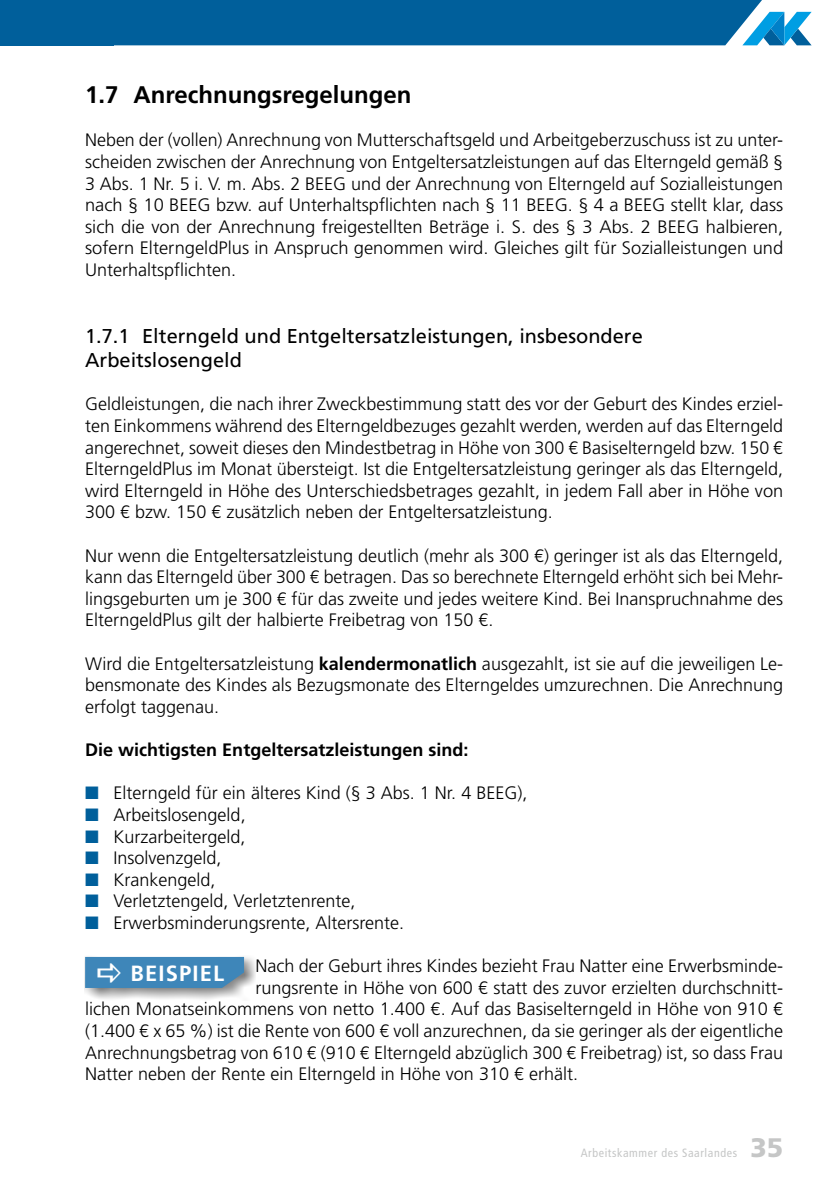
<style>
.page{position:relative;width:840px;height:1191px;background:#fff}
.page>*{position:absolute;margin:0;border:0;box-sizing:border-box;transform-origin:0 0}
.t1{font:900 26.8px "Frutiger";color:#c5c6c6}
.Heading_2{font:700 24px "Frutiger";color:#000}
.t2{font:700 22px "Frutiger";letter-spacing:.05em;color:#fff}
.Heading_3{font:20px/24px "Frutiger";color:#000}
.Body_Text{font:300 18px/21.6px "Frutiger";color:#000;text-align:justify}
.Body_Text-2{font:700 18px "Frutiger";color:#000}
.t3{font:condensed 12px "Frutiger";letter-spacing:.05em;color:#c5c6c6}
.s1{font-weight:700}
.s2{color:#005f9b}
</style>
<div class="page">
<div style="left:1px;top:0;width:113px;height:45px;background:#005f9b"></div>
<svg style="left:114px;top:0;width:697px;height:45px;background:#0d69a2"></svg>
<div style="left:84px;top:955px;width:171px;height:45px;background:#000;opacity:.5"></div>
<div style="left:85px;top:957px;width:159px;height:31px;background:#3e86b9"></div>
<h2 class="Heading_2" style="left:85px;top:81px;width:328px">1.7 Anrechnungsregelungen</h2>
<p class="Body_Text" style="left:85px;top:129px;width:699px">Neben der (vollen) Anrechnung von Mutterschaftsgeld und Arbeitgeberzuschuss ist zu unter&shy;scheiden zwischen der Anrechnung von Entgeltersatzleistungen auf das Elterngeld gemäß § 3 Abs. 1 Nr. 5 i. V. m. Abs. 2 BEEG und der Anrechnung von Elterngeld auf Sozialleistungen nach § 10 BEEG bzw. auf Unterhaltspflichten nach § 11 BEEG. § 4 a BEEG stellt klar, dass sich die von der Anrechnung freigestellten Beträge i. S. des § 3 Abs. 2 BEEG halbieren, sofern ElterngeldPlus in Anspruch genommen wird. Gleiches gilt für Sozialleistungen und Unterhaltspflichten.</p>
<h3 class="Heading_3" style="left:85px;top:324px;width:559px">1.7.1 Elterngeld und Entgeltersatzleistungen, insbesondere<br>Arbeitslosengeld</h3>
<p class="Body_Text" style="left:85px;top:393px;width:699px">Geldleistungen, die nach ihrer Zweckbestimmung statt des vor der Geburt des Kindes erziel&shy;ten Einkommens während des Elterngeldbezuges gezahlt werden, werden auf das Elterngeld angerechnet, soweit dieses den Mindestbetrag in Höhe von 300 € Basiselterngeld bzw. 150 € ElterngeldPlus im Monat übersteigt. Ist die Entgeltersatzleistung geringer als das Elterngeld, wird Elterngeld in Höhe des Unterschiedsbetrages gezahlt, in jedem Fall aber in Höhe von 300 € bzw. 150 € zusätzlich neben der Entgeltersatzleistung.</p>
<p class="Body_Text" style="left:85px;top:545px;width:699px">Nur wenn die Entgeltersatzleistung deutlich (mehr als 300 €) geringer ist als das Elterngeld, kann das Elterngeld über 300 € betragen. Das so berechnete Elterngeld erhöht sich bei Mehr&shy;lingsgeburten um je 300 € für das zweite und jedes weitere Kind. Bei Inanspruchnahme des ElterngeldPlus gilt der halbierte Freibetrag von 150 €.</p>
<p class="Body_Text" style="left:85px;top:653px;width:699px">Wird die Entgeltersatzleistung <span class="s1">kalendermonatlich</span> ausgezahlt, ist sie auf die jeweiligen Le&shy;bensmonate des Kindes als Bezugsmonate des Elterngeldes umzurechnen. Die Anrechnung erfolgt taggenau.</p>
<p class="Body_Text-2" style="left:85px;top:739px;width:385px">Die wichtigsten Entgeltersatzleistungen sind:</p>
<p class="Body_Text" style="left:85px;top:782px;width:443px"><span class="s2">■</span> Elterngeld für ein älteres Kind (§ 3 Abs. 1 Nr. 4 BEEG),</p>
<p class="Body_Text" style="left:85px;top:804px;width:162px"><span class="s2">■</span> Arbeitslosengeld,</p>
<p class="Body_Text" style="left:85px;top:825px;width:162px"><span class="s2">■</span> Kurzarbeitergeld,</p>
<p class="Body_Text" style="left:85px;top:847px;width:138px"><span class="s2">■</span> Insolvenzgeld,</p>
<p class="Body_Text" style="left:85px;top:869px;width:132px"><span class="s2">■</span> Krankengeld,</p>
<p class="Body_Text" style="left:85px;top:890px;width:272px"><span class="s2">■</span> Verletztengeld, Verletztenrente,</p>
<p class="Body_Text" style="left:85px;top:912px;width:320px"><span class="s2">■</span> Erwerbsminderungsrente, Altersrente.</p>
<p class="Body_Text" style="left:255px;top:955px;width:529px">Nach der Geburt ihres Kindes bezieht Frau Natter eine Erwerbsminde-</p>
<p class="Body_Text" style="left:255px;top:977px;width:529px">rungsrente in Höhe von 600 € statt des zuvor erzielten durchschnitt-</p>
<p class="Body_Text" style="left:85px;top:998px;width:699px">lichen Monatseinkommens von netto 1.400 €. Auf das Basiselterngeld in Höhe von 910 €</p>
<p class="Body_Text" style="left:85px;top:1020px;width:699px">(1.400 € x 65 %) ist die Rente von 600 € voll anzurechnen, da sie geringer als der eigentliche</p>
<p class="Body_Text" style="left:85px;top:1041px;width:699px">Anrechnungsbetrag von 610 € (910 € Elterngeld abzüglich 300 € Freibetrag) ist, so dass Frau</p>
<p class="Body_Text" style="left:85px;top:1063px;width:494px">Natter neben der Rente ein Elterngeld in Höhe von 310 € erhält.</p>
<p class="t2" style="left:130px;top:960px;width:95px">BEISPIEL</p>
<p class="t3" style="left:580px;top:1145px;width:158px">Arbeitskammer des Saarlandes</p>
<h1 class="t1" style="left:750px;top:1131px;width:34px">35</h1>
</div>
